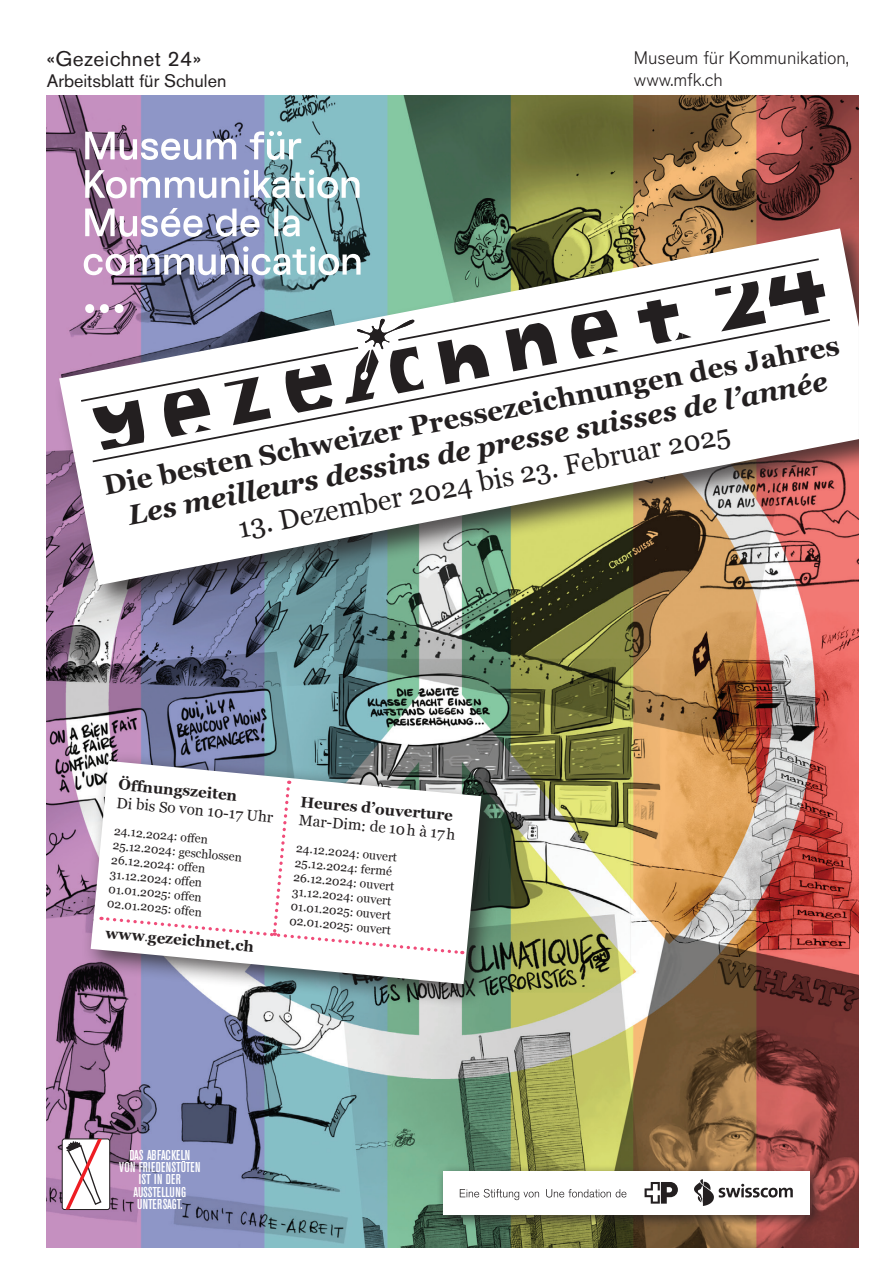
<style>
.page{position:relative;width:893px;height:1263px;background:#fff}
.page>*{position:absolute;margin:0;border:0;box-sizing:border-box;transform-origin:0 0}
.t1{font:700 27.9px/33.5px "Georgia";color:#231f20;text-align:center}
.t2{font:27.9px "Georgia";color:#231f20}
.t3{font:21px "Akzidenz Grotesk BE";letter-spacing:.02em;color:#231f20}
.t4{font:18px/21.6px "Akzidenz Grotesk BE Light Os F";color:#231f20}
.t5{font:18px "Akzidenz Grotesk BE";color:#231f20}
.t6{font:700 15.15px/18.1px "Georgia";color:#231f20}
.t7{font:15.15px/18.3px "Georgia";color:#231f20}
.t8{font:500 condensed 14.25px/12.3px "AK11";color:#fff;text-align:center}
.t9{font:12.15px/14.5px "Georgia";color:#231f20}
.s1{font-style:italic}
.s2{font-weight:700}
.s3{font-weight:400;font-size:12.15px}
.s4{font-weight:400}
</style>
<div class="page">
<img style="left:47px;top:95px;width:812px;height:1153px">
<div style="left:62px;top:1139px;width:48px;height:70px;background:#fff;border-radius:2px"></div>
<div style="left:62px;top:1138px;width:48px;height:72px;border:1px solid #231f20;border-radius:2px"></div>
<svg style="left:59px;top:1136px;width:43px;height:73px"></svg>
<svg style="left:84px;top:131px;width:277px;height:92px"></svg>
<div style="left:436px;top:1164px;width:388px;height:65px;background:#231f20;opacity:.75"></div>
<div style="left:443px;top:1171px;width:367px;height:43px;background:#fff"></div>
<svg style="left:460px;top:1189px;width:79px;height:11px"></svg>
<svg style="left:546px;top:1189px;width:80px;height:8px"></svg>
<svg style="left:694px;top:1179px;width:99px;height:27px"></svg>
<svg style="left:645px;top:1182px;width:33px;height:21px"></svg>
<div style="left:54px;top:223px;width:805px;height:391px;background:#231f20;opacity:.75"></div>
<img style="left:59px;top:228px;width:800px;height:357px">
<svg style="left:93px;top:319px;width:737px;height:143px"></svg>
<svg style="left:81px;top:258px;width:744px;height:146px"></svg>
<div style="left:81px;top:751px;width:425px;height:258px;background:#231f20;opacity:.75"></div>
<svg style="left:91px;top:761px;width:390px;height:223px"></svg>
<svg style="left:101px;top:781px;width:362px;height:175px"></svg>
<h2 class="t3" style="left:47px;top:46px;width:156px">«Gezeichnet 24»</h2>
<h3 class="t5" style="left:47px;top:70px;width:181px">Arbeitsblatt für Schulen</h3>
<h3 class="t4" style="left:634px;top:48px;width:216px">Museum für Kommunikation, www.mfk.ch</h3>
<p class="t1" style="left:101px;top:470px;width:750px;rotate:-11deg">Die besten Schweizer Pressezeichnungen des Jahres<br><span class="s1">Les meilleurs dessins de presse suisses de l’année</span></p>
<p class="t2" style="left:235px;top:512px;width:502px;rotate:-11deg">13. Dezember 2024 bis 23. Februar 2025</p>
<p class="t7" style="left:119px;top:776px;width:159px;rotate:5deg"><span class="s2">Öffnungszeiten<br></span>Di bis So von 10-17 Uhr</p>
<p class="t9" style="left:114px;top:824px;width:132px;rotate:5deg">24.12.2024: offen<br>25.12.2024: geschlossen<br>26.12.2024: offen<br>31.12.2024: offen<br>01.01.2025: offen<br>02.01.2025: offen</p>
<p class="t6" style="left:106px;top:924px;width:150px;rotate:5deg">www<span class="s3">.</span>gezeichnet.ch</p>
<p class="t6" style="left:301px;top:793px;width:159px;rotate:5deg">Heures d’ouverture<br><span class="s4">Mar-Dim: de 10h à 17h</span></p>
<p class="t9" style="left:296px;top:841px;width:104px;rotate:5deg">24.12.2024: ouvert<br>25.12.2024: fermé<br>26.12.2024: ouvert<br>31.12.2024: ouvert<br>01.01.2025: ouvert<br>02.01.2025: ouvert</p>
<p class="t8" style="left:119px;top:1149px;width:83px">DAS ABFACKELN<br>VON FRIEDENSTUTEN<br>IST IN DER<br>AUSSTELLUNG<br>UNTERSAGT.</p>
</div>
